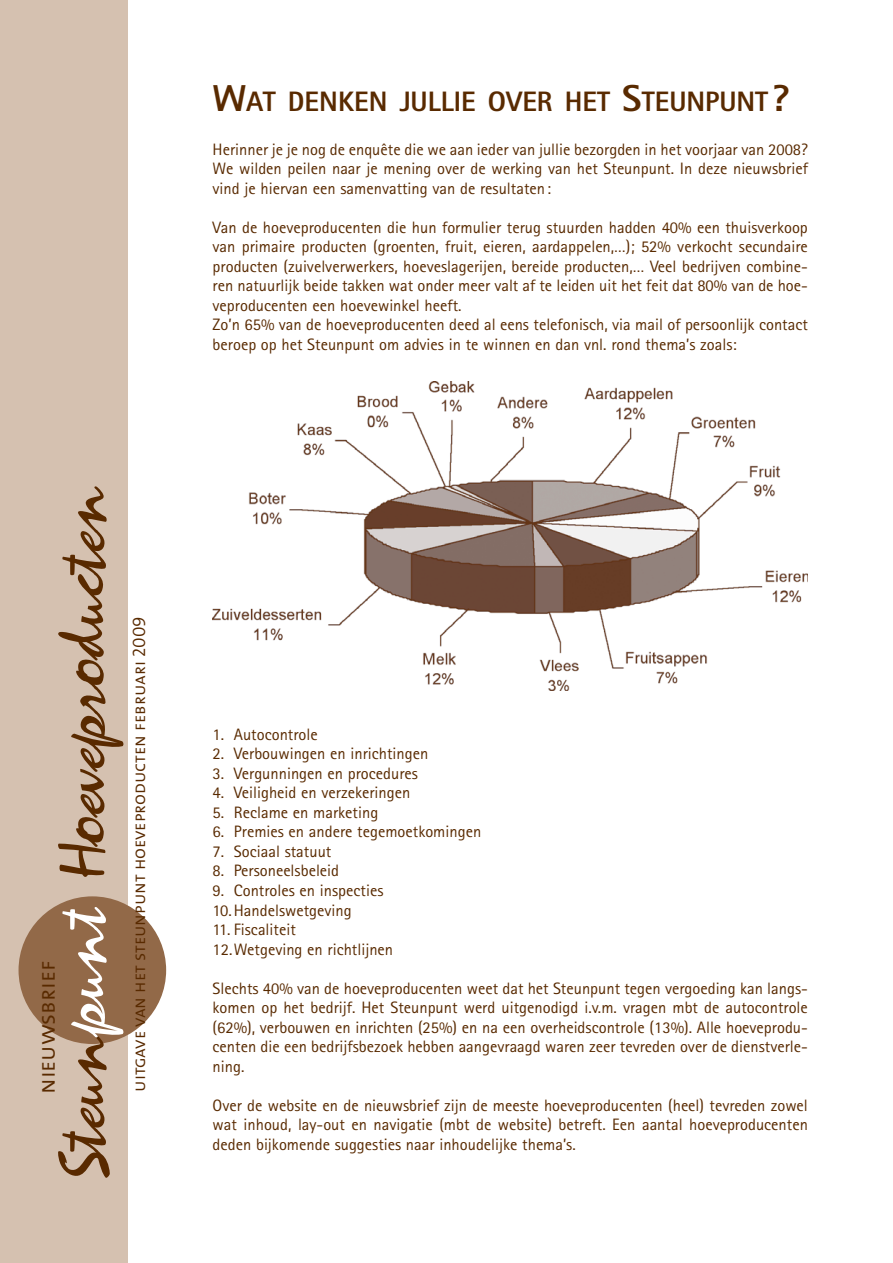
<style>
.page{position:relative;width:893px;height:1263px;background:#fff}
.page>*{position:absolute;margin:0;border:0;box-sizing:border-box;transform-origin:0 0}
.t1{font:67.5px "Zephyr Script";color:#592a00}
.t2{font:800 28.2px "Rotis Sans Serif";color:#592a00}
.t3{font:24px "The Mix Semi Light Caps";color:#592a00}
.t4{font:18px "The Mix Semi Light Caps";color:#592a00}
.t5{font:16.5px/19.5px "Rotis Sans Serif";color:#592a00;text-align:justify}
.s1{color:#fff}
.s2{font-size:37.5px}
</style>
<div class="page">
<div style="left:0;top:0;width:128px;height:1263px;background:#d5c1b0"></div>
<div style="left:19px;top:896px;width:147px;height:148px;background:#926948;border-radius:50%"></div>
<img style="left:213px;top:381px;width:595px;height:310px">
<h1 class="t1" style="left:57px;top:1180px;width:700px;rotate:-90deg">Steun<span class="s1">punt</span> Hoeveproducten</h1>
<h3 class="t3" style="left:33px;top:1094px;width:135px;rotate:-90deg">nieuwsbrief</h3>
<p class="t4" style="left:128px;top:1092px;width:477px;rotate:-90deg">uitgave van het steunpunt hoeveproducten februari 2009</p>
<h2 class="t2" style="left:213px;top:91px;width:579px"><span class="s2">W</span>AT DENKEN JULLIE OVER HET <span class="s2">S</span>TEUNPUNT <span class="s2">?</span></h2>
<p class="t5" style="left:213px;top:141px;width:597px">Herinner je je nog de enquête die we aan ieder van jullie bezorgden in het voorjaar van 2008?<br>We wilden peilen naar je mening over de werking van het Steunpunt. In deze nieuwsbrief vind je hiervan een samenvatting van de resultaten:</p>
<p class="t5" style="left:213px;top:219px;width:597px;text-align:left">Van de hoeveproducenten die hun formulier terug stuurden hadden 40% een thuisverkoop van primaire producten (groenten, fruit, eieren, aardappelen,…); 52% verkocht secundaire producten (zuivelverwerkers, hoeveslagerijen, bereide producten,… Veel bedrijven combine&shy;ren natuurlijk beide takken wat onder meer valt af te leiden uit het feit dat 80% van de hoe&shy;veproducenten een hoevewinkel heeft.<br>Zo’n 65% van de hoeveproducenten deed al eens telefonisch, via mail of persoonlijk contact beroep op het Steunpunt om advies in te winnen en dan vnl. rond thema’s zoals:</p>
<p class="t5" style="left:213px;top:726px;width:107px">1. Autocontrole</p>
<p class="t5" style="left:213px;top:746px;width:217px">2. Verbouwingen en inrichtingen</p>
<p class="t5" style="left:213px;top:765px;width:207px">3. Vergunningen en procedures</p>
<p class="t5" style="left:213px;top:785px;width:199px">4. Veiligheid en verzekeringen</p>
<p class="t5" style="left:213px;top:804px;width:167px">5. Reclame en marketing</p>
<p class="t5" style="left:213px;top:824px;width:270px">6. Premies en andere tegemoetkomingen</p>
<p class="t5" style="left:213px;top:843px;width:120px">7. Sociaal statuut</p>
<p class="t5" style="left:213px;top:863px;width:128px">8. Personeelsbeleid</p>
<p class="t5" style="left:213px;top:882px;width:172px">9. Controles en inspecties<br>10.Handelswetgeving</p>
<p class="t5" style="left:213px;top:921px;width:182px">11. Fiscaliteit<br>12.Wetgeving en richtlijnen</p>
<p class="t5" style="left:213px;top:980px;width:597px">Slechts 40% van de hoeveproducenten weet dat het Steunpunt tegen vergoeding kan langs&shy;komen op het bedrijf. Het Steunpunt werd uitgenodigd i.v.m. vragen mbt de autocontrole (62%), verbouwen en inrichten (25%) en na een overheidscontrole (13%). Alle hoeveprodu&shy;centen die een bedrijfsbezoek hebben aangevraagd waren zeer tevreden over de dienstverle&shy;ning.</p>
<p class="t5" style="left:213px;top:1097px;width:597px">Over de website en de nieuwsbrief zijn de meeste hoeveproducenten (heel) tevreden zowel wat inhoud, lay-out en navigatie (mbt de website) betreft. Een aantal hoeveproducenten deden bijkomende suggesties naar inhoudelijke thema’s.</p>
</div>
